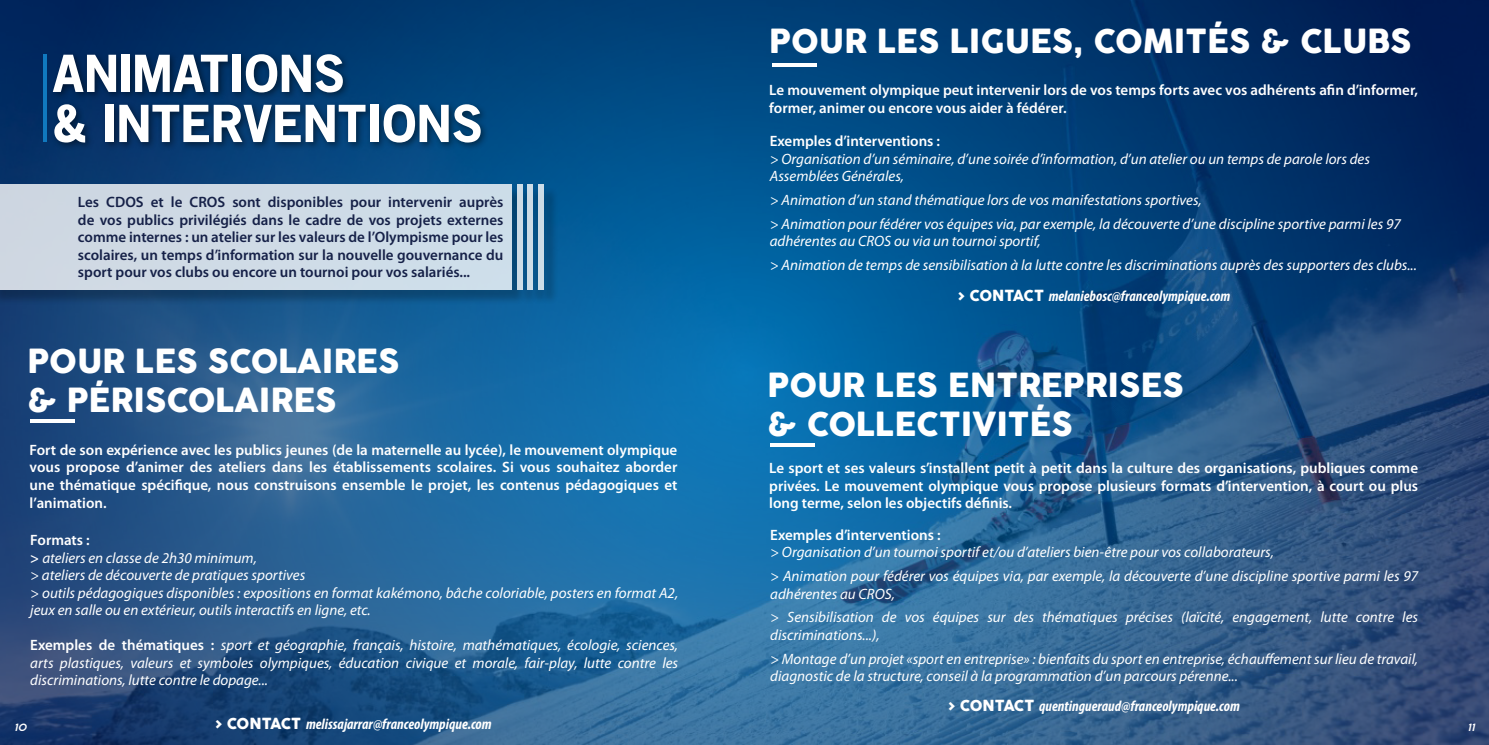
<style>
.page{position:relative;width:1489px;height:745px;background:#fff}
.page>*{position:absolute;margin:0;border:0;box-sizing:border-box;transform-origin:0 0}
.t1{font:900 50px/50px "Old Sans";color:#fff}
.t2{font:32.5px/39px "Cocogoose";color:#fff}
.t3{font:italic 15px/17.5px "Myriad Pro";color:#fff}
.t4{font:600 15px/17.5px "Myriad Pro";color:#fff;text-align:justify}
.t5{font:600 15px/17.5px "Myriad Pro";color:#162148;text-align:justify}
.t6{font:italic 700 condensed 15px "Myriad Pro";color:#fff}
.t7{font:italic 300 10px "Cocogoose Pro";color:#fff}
.s1{font-weight:600;font-style:normal}
.s2{font-family:"Cocogoose";font-weight:400;font-style:normal;font-stretch:normal}
</style>
<div class="page">
<img style="left:0;top:0;width:1488px;height:744px">
<svg style="left:770px;top:442px;width:44px;height:4px"></svg>
<hr style="left:772px;top:63px;width:44px;height:4px;background:#fff">
<hr style="left:30px;top:419px;width:44px;height:3px;background:#fff">
<div style="left:49px;top:50px;width:440px;height:101px;background:#000;opacity:.5"></div>
<hr style="left:44px;top:55px;width:3px;height:87px;background:#1079bf">
<div style="left:0;top:186px;width:527px;height:119px;background:#000;opacity:.3"></div>
<div style="left:0;top:184px;width:512px;height:105px;background:#cedbe6"></div>
<div style="left:518px;top:186px;width:20px;height:119px;background:#000;opacity:.3"></div>
<div style="left:517px;top:184px;width:5px;height:105px;background:#cddbe5"></div>
<div style="left:529px;top:186px;width:19px;height:119px;background:#000;opacity:.3"></div>
<div style="left:527px;top:184px;width:6px;height:105px;background:#cddce6"></div>
<div style="left:540px;top:186px;width:19px;height:119px;background:#000;opacity:.3"></div>
<div style="left:538px;top:184px;width:6px;height:105px;background:#cddce6"></div>
<h1 class="t1" style="left:53px;top:48px;width:431px">ANIMATIONS<br>&amp; INTERVENTIONS</h1>
<p class="t5" style="left:78px;top:193px;width:427px">Les CDOS et le CROS sont disponibles pour intervenir auprès de vos publics privilégiés dans le cadre de vos projets externes comme internes : un atelier sur les valeurs de l’Olympisme pour les scolaires, un temps d’information sur la nouvelle gouvernance du sport pour vos clubs ou encore un tournoi pour vos salariés...</p>
<h2 class="t2" style="left:27px;top:343px;width:373px">POUR LES SCOLAIRES &amp; PÉRISCOLAIRES</h2>
<p class="t4" style="left:30px;top:440px;width:649px">Fort de son expérience avec les publics jeunes (de la maternelle au lycée), le mouvement olympique vous propose d’animer des ateliers dans les établissements scolaires. Si vous souhaitez aborder une thématique spécifique, nous construisons ensemble le projet, les contenus pédagogiques et l’animation.</p>
<p class="t3" style="left:30px;top:530px;width:649px"><span class="s1">Formats :<br>&gt;</span> ateliers en classe de 2h30 minimum,<br>&gt; ateliers de découverte de pratiques sportives<br>&gt; outils pédagogiques disponibles : expositions en format kakémono, bâche coloriable, posters en format A2, jeux en salle ou en extérieur, outils interactifs en ligne, etc.</p>
<p class="t3" style="left:30px;top:635px;width:649px;text-align:justify"><span class="s1">Exemples de thématiques :</span> sport et géographie, français, histoire, mathématiques, écologie, sciences, arts plastiques, valeurs et symboles olympiques, éducation civique et morale, fair-play, lutte contre les discriminations, lutte contre le dopage...</p>
<p class="t7" style="left:14px;top:719px;width:14px">10</p>
<p class="t6" style="left:215px;top:714px;width:278px"><span class="s2">&gt; CONTACT</span> melissajarrar@franceolympique.com</p>
<h2 class="t2" style="left:769px;top:23px;width:643px">POUR LES LIGUES, COMITÉS &amp; CLUBS</h2>
<p class="t4" style="left:769px;top:81px;width:650px">Le mouvement olympique peut intervenir lors de vos temps forts avec vos adhérents afin d’informer, former, animer ou encore vous aider à fédérer.</p>
<p class="t4" style="left:769px;top:132px;width:172px">Exemples d’interventions :</p>
<p class="t3" style="left:769px;top:150px;width:601px">&gt; Organisation d’un séminaire, d’une soirée d’information, d’un atelier ou un temps de parole lors des<br>Assemblées Générales,</p>
<p class="t3" style="left:769px;top:188px;width:632px;line-height:23.8px">&gt; Animation d’un stand thématique lors de vos manifestations sportives,<br>&gt; Animation pour fédérer vos équipes via, par exemple, la découverte d’une discipline sportive parmi les 97</p>
<p class="t3" style="left:769px;top:229px;width:648px;line-height:23.8px">adhérentes au CROS ou via un tournoi sportif,<br>&gt; Animation de temps de sensibilisation à la lutte contre les discriminations auprès des supporters des clubs...</p>
<p class="t6" style="left:958px;top:286px;width:274px"><span class="s2">&gt; CONTACT</span> melaniebosc@franceolympique.com</p>
<h2 class="t2" style="left:767px;top:366px;width:418px">POUR LES ENTREPRISES &amp; COLLECTIVITÉS</h2>
<p class="t4" style="left:769px;top:458px;width:650px">Le sport et ses valeurs s’installent petit à petit dans la culture des organisations, publiques comme privées. Le mouvement olympique vous propose plusieurs formats d’intervention, à court ou plus long terme, selon les objectifs définis.</p>
<p class="t4" style="left:770px;top:525px;width:172px">Exemples d’interventions :</p>
<p class="t3" style="left:770px;top:540px;width:649px;line-height:23.8px">&gt; Organisation d’un tournoi sportif et/ou d’ateliers bien-être pour vos collaborateurs,<br>&gt; Animation pour fédérer vos équipes via, par exemple, la découverte d’une discipline sportive parmi les 97</p>
<p class="t3" style="left:770px;top:581px;width:649px;line-height:23.8px">adhérentes au CROS,<br>&gt; Sensibilisation de vos équipes sur des thématiques précises (laïcité, engagement, lutte contre les</p>
<p class="t3" style="left:770px;top:622px;width:649px;line-height:23.8px">discriminations...),<br>&gt; Montage d’un projet «sport en entreprise» : bienfaits du sport en entreprise, échauffement sur lieu de travail,</p>
<p class="t3" style="left:770px;top:666px;width:469px">diagnostic de la structure, conseil à la programmation d’un parcours pérenne...</p>
<p class="t6" style="left:948px;top:696px;width:293px"><span class="s2">&gt; CONTACT</span> quentingueraud@franceolympique.com</p>
<p class="t7" style="left:1467px;top:719px;width:9px">11</p>
</div>
